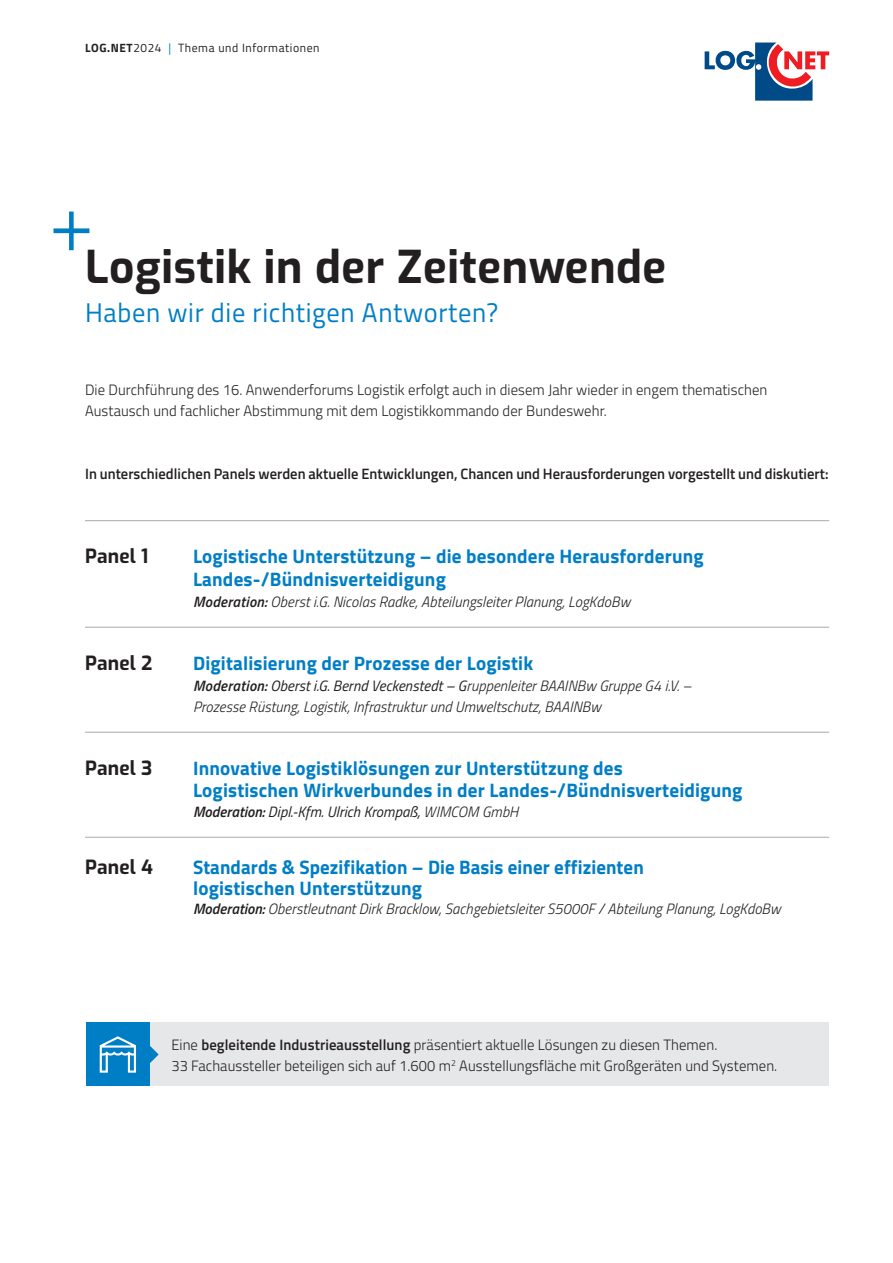
<style>
.page{position:relative;width:893px;height:1263px;background:#fff}
.page>*{position:absolute;margin:0;border:0;box-sizing:border-box;transform-origin:0 0}
.t1{font:300 84px "Titillium Web";color:#007ec5;scale:.96 1}
.t2{font:700 45px "Exo";letter-spacing:.015em;color:#231f20}
.t3{font:27px "Titillium Web";letter-spacing:.025em;color:#007ec5}
.t4{font:700 19.5px/22.5px "Titillium Web";letter-spacing:.01em;color:#007ec5}
.t5{font:700 19.5px "Exo";letter-spacing:.01em;color:#231f20}
.t6{font:300 15px "Titillium Web";letter-spacing:.005em;color:#231f20}
.t7{font:italic 300 15px/21px "Titillium Web";letter-spacing:.005em;color:#231f20}
.t8{font:600 15px "Titillium Web";letter-spacing:.005em;color:#231f20}
.t9{font:italic 15px "Titillium Web";letter-spacing:.005em;color:#231f20}
.t10{font:12px "Titillium Web";letter-spacing:.05em;color:#231f20}
.s1{font-weight:700}
.s2{color:#007ec5}
.s3{font-weight:600}
.s4{font-weight:400}
.s5{font-weight:300}
</style>
<div class="page">
<div style="left:86px;top:1023px;width:742px;height:63px;background:#e6e7e9"></div>
<div style="left:86px;top:1023px;width:64px;height:63px;background:#007ec5"></div>
<svg style="left:100px;top:1036px;width:59px;height:37px"></svg>
<svg style="left:705px;top:43px;width:124px;height:58px"></svg>
<hr style="left:85px;top:520px;width:744px;height:1px;background:#a8a9ad">
<hr style="left:85px;top:627px;width:744px;height:1px;background:#a8a9ad">
<hr style="left:85px;top:732px;width:744px;height:1px;background:#a8a9ad">
<hr style="left:85px;top:837px;width:744px;height:1px;background:#a8a9ad">
<p class="t10" style="left:85px;top:39px;width:236px"><span class="s1">LOG.NET</span>2024 <span class="s2">|</span> Thema und Informationen</p>
<p class="t1" style="left:49px;top:162px;width:49px">+</p>
<p class="t2" style="left:85px;top:233px;width:583px">Logistik in der Zeitenwende</p>
<p class="t3" style="left:85px;top:293px;width:415px">Haben wir die richtigen Antworten?</p>
<p class="t6" style="left:85px;top:379px;width:684px">Die Durchführung des 16. Anwenderforums Logistik erfolgt auch in diesem Jahr wieder in engem thematischen</p>
<p class="t6" style="left:85px;top:400px;width:523px">Austausch und fachlicher Abstimmung mit dem Logistikkommando der Bundeswehr.</p>
<p class="t8" style="left:85px;top:462px;width:745px">In unterschiedlichen Panels werden aktuelle Entwicklungen, Chancen und Herausforderungen vorgestellt und diskutiert:</p>
<p class="t5" style="left:85px;top:541px;width:65px">Panel 1</p>
<p class="t4" style="left:193px;top:544px;width:512px">Logistische Unterstützung – die besondere Herausforderung<br>Landes-/Bündnisverteidigung</p>
<p class="t7" style="left:193px;top:590px;width:439px"><span class="s3">Moderation:</span> Oberst i.G. Nicolas Radke, Abteilungsleiter Planung, LogKdoBw</p>
<p class="t5" style="left:85px;top:648px;width:69px">Panel 2</p>
<p class="t4" style="left:193px;top:650px;width:342px">Digitalisierung der Prozesse der Logistik</p>
<p class="t7" style="left:193px;top:674px;width:500px"><span class="s3">Moderation:</span> <span class="s4">Oberst i.G. Bernd Veckenstedt – G</span>ruppenleiter BAAINBw Gruppe G4 i.V. –<br>Prozesse Rüstung, Logistik, Infrastruktur und Umweltschutz, BAAINBw</p>
<p class="t5" style="left:85px;top:753px;width:69px">Panel 3</p>
<p class="t4" style="left:193px;top:755px;width:551px">Innovative Logistiklösungen zur Unterstützung des<br>Logistischen Wirkverbundes in der Landes-/Bündnisverteidigung</p>
<p class="t9" style="left:193px;top:800px;width:327px"><span class="s3">Moderation:</span> Dipl.-Kfm. Ulrich Krompaß, <span class="s5">WIMCOM GmbH</span></p>
<p class="t5" style="left:85px;top:852px;width:69px">Panel 4</p>
<p class="t4" style="left:193px;top:855px;width:452px;line-height:21px">Standards &amp; Spezifikation – Die Basis einer effizienten logistischen Unterstützung</p>
<p class="t7" style="left:193px;top:898px;width:589px"><span class="s3">Moderation:</span> Oberstleutnant Dirk Bracklow, Sachgebietsleiter S5000F / Abteilung Planung, LogKdoBw</p>
<p class="t6" style="left:171px;top:1034px;width:547px">Eine <span class="s3">begleitende Industrieausstellung</span> präsentiert aktuelle Lösungen zu diesen Themen.</p>
<p class="t6" style="left:171px;top:1055px;width:607px">33 Fachaussteller beteiligen sich auf 1.600 m<sup>2</sup> Ausstellungsfläche mit Großgeräten und Systemen.</p>
</div>
